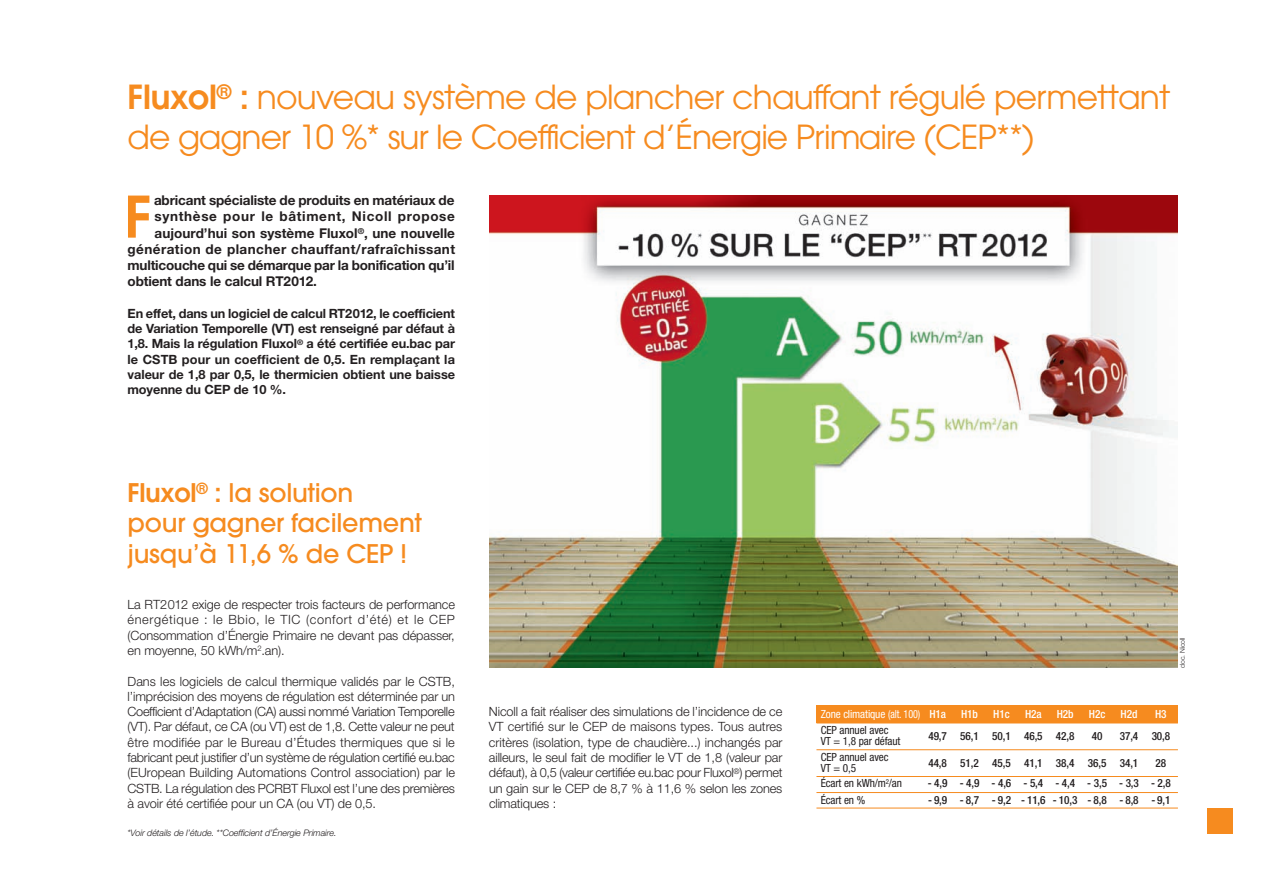
<style>
.page{position:relative;width:1263px;height:893px;background:#fff}
.page>*{position:absolute;margin:0;border:0;box-sizing:border-box;transform-origin:0 0}
.t1{font:600 56.85px "Avant Garde";color:#f68b1f}
.t2{font:33px/39.6px "Avant Garde";letter-spacing:-.025em;color:#f68b1f}
.t3{font:500 25.5px/30.6px "Avant Garde";letter-spacing:-.01em;color:#f68b1f}
.t4{font:700 13.5px "Helvetica Neue";letter-spacing:.005em;color:#231f20}
.t5{font:700 13.5px "Helvetica Neue";letter-spacing:-.015em;color:#231f20}
.t6{font:700 13.5px "Helvetica Neue";letter-spacing:.03em;color:#231f20}
.t7{font:700 13.5px "Helvetica Neue";letter-spacing:.05em;color:#231f20}
.t8{font:300 12.75px/15.3px "Helvetica Neue";letter-spacing:-.01em;color:#231f20;text-align:justify}
.t9{font:700 12.75px/15.3px "Helvetica Neue";letter-spacing:-.005em;color:#231f20;text-align:justify}
.t10{font:500 condensed 11.25px "Helvetica Neue";letter-spacing:-.01em;color:#231f20}
.t11{font:condensed 11.25px/11.2px "Helvetica Neue";letter-spacing:-.01em;color:#231f20}
.t12{font:condensed 11.25px "Helvetica Neue";letter-spacing:-.01em;color:#fff}
.t13{font:500 condensed 11.25px "Helvetica Neue";letter-spacing:-.01em;color:#fff}
.t14{font:italic 300 9px "Helvetica Neue";letter-spacing:-.01em;color:#231f20}
.t15{font:300 6.75px "Helvetica Neue";letter-spacing:-.01em;color:#231f20}
.s1{font-weight:600}
.s2{font-weight:500}
</style>
<div class="page">
<div style="left:816px;top:706px;width:362px;height:17px;background:#f68b1f"></div>
<div style="left:1208px;top:808px;width:25px;height:25px;background:#f68b1f"></div>
<img style="left:489px;top:196px;width:689px;height:472px">
<hr style="left:816px;top:705px;width:362px;height:1px;background:#f68b1f">
<hr style="left:816px;top:723px;width:362px;height:1px;background:#f68b1f">
<hr style="left:816px;top:749px;width:362px;height:1px;background:#f68b1f">
<hr style="left:816px;top:776px;width:362px;height:1px;background:#f68b1f">
<hr style="left:816px;top:792px;width:362px;height:1px;background:#f68b1f">
<hr style="left:816px;top:808px;width:362px;height:1px;background:#f68b1f">
<h2 class="t2" style="left:128px;top:81px;width:1044px"><span class="s1">Fluxol</span><sup>®</sup> <span class="s1">:</span> nouveau système de plancher chauffant régulé permettant de gagner 10 %* sur le Coefficient d’Énergie Primaire (CEP**)</h2>
<h1 class="t1" style="left:125px;top:196px;width:29px">F</h1>
<p class="t4" style="left:154px;top:196px;width:302px">abricant spécialiste de produits en matériaux de</p>
<p class="t7" style="left:155px;top:212px;width:302px">synthèse pour le bâtiment, Nicoll propose</p>
<p class="t4" style="left:155px;top:228px;width:302px">aujourd’hui son système Fluxol<sup>®</sup>, une nouvelle</p>
<p class="t6" style="left:128px;top:244px;width:329px">génération de plancher chauffant/rafraîchissant</p>
<p class="t5" style="left:128px;top:260px;width:329px">multicouche qui se démarque par la bonification qu’il</p>
<p class="t4" style="left:128px;top:277px;width:191px">obtient dans le calcul RT2012.</p>
<p class="t9" style="left:128px;top:307px;width:329px">En effet, dans un logiciel de calcul RT2012, le coefficient de Variation Temporelle (VT) est renseigné par défaut à 1,8. Mais la régulation Fluxol<sup>®</sup> a été certifiée eu.bac par le CSTB pour un coefficient de 0,5. En remplaçant la valeur de 1,8 par 0,5, le thermicien obtient une baisse moyenne du CEP de 10 %.</p>
<h3 class="t3" style="left:128px;top:479px;width:296px"><span class="s1">Fluxol</span><sup>®</sup> <span class="s1">:</span> la solution<br>pour gagner facilement jusqu’à 11,6 % de CEP !</h3>
<p class="t8" style="left:128px;top:598px;width:329px">La RT2012 exige de respecter trois facteurs de performance énergétique : le Bbio, le TIC (confort d’été) et le CEP (Consommation d’Énergie Primaire ne devant pas dépasser, en moyenne, 50 kWh/m<sup>2</sup>.an).</p>
<p class="t8" style="left:128px;top:674px;width:329px">Dans les logiciels de calcul thermique validés par le CSTB, l’imprécision des moyens de régulation est déterminée par un Coefficient d’Adaptation (CA) aussi nommé Variation Temporelle (VT). Par défaut, ce CA (ou VT) est de 1,8. Cette valeur ne peut être modifiée par le Bureau d’Études thermiques que si le fabricant peut justifier d’un système de régulation certifié eu.bac (EUropean Building Automations Control association) par le CSTB. La régulation des PCRBT Fluxol est l’une des premières à avoir été certifiée pour un CA (ou VT) de 0,5.</p>
<p class="t14" style="left:128px;top:829px;width:211px">*Voir détails de l’étude. **Coefficient d’Énergie Primaire.</p>
<p class="t8" style="left:489px;top:705px;width:295px">Nicoll a fait réaliser des simulations de l’incidence de ce VT certifié sur le CEP de maisons types. Tous autres critères (isolation, type de chaudière...) inchangés par ailleurs, le seul fait de modifier le VT de 1,8 (valeur par défaut), à 0,5 (valeur certifiée eu.bac pour Fluxol<sup>®</sup>) permet un gain sur le CEP de 8,7 % à 11,6 % selon les zones climatiques :</p>
<p class="t15" style="left:1180px;top:668px;width:32px;rotate:-90deg">doc. Nicoll</p>
<p class="t12" style="left:821px;top:710px;width:127px">Zone climatique (alt. 100) <span class="s2">H1a</span></p>
<p class="t13" style="left:961px;top:710px;width:18px">H1b</p>
<p class="t13" style="left:993px;top:710px;width:18px">H1c</p>
<p class="t13" style="left:1025px;top:710px;width:18px">H2a</p>
<p class="t13" style="left:1057px;top:710px;width:18px">H2b</p>
<p class="t13" style="left:1089px;top:710px;width:18px">H2c</p>
<p class="t13" style="left:1120px;top:710px;width:18px">H2d</p>
<p class="t13" style="left:1155px;top:710px;width:13px">H3</p>
<p class="t11" style="left:821px;top:725px;width:81px">CEP annuel avec<br>VT = 1,8 par défaut</p>
<p class="t10" style="left:928px;top:732px;width:148px">49,7 56,1 50,1 46,5 42,8</p>
<p class="t10" style="left:1092px;top:732px;width:12px">40</p>
<p class="t10" style="left:1120px;top:732px;width:52px">37,4 30,8</p>
<p class="t11" style="left:821px;top:752px;width:69px">CEP annuel avec<br>VT = 0,5</p>
<p class="t10" style="left:928px;top:758px;width:211px">44,8 51,2 45,5 41,1 38,4 36,5 34,1</p>
<p class="t10" style="left:1155px;top:758px;width:12px">28</p>
<p class="t11" style="left:821px;top:779px;width:83px">Écart en kWh/m<sup>2</sup>/an</p>
<p class="t10" style="left:928px;top:779px;width:245px">- 4,9 - 4,9 - 4,6 - 5,4 - 4,4 - 3,5 - 3,3 - 2,8</p>
<p class="t11" style="left:821px;top:795px;width:46px">Écart en %</p>
<p class="t10" style="left:928px;top:796px;width:244px">- 9,9 - 8,7 - 9,2 - 11,6 - 10,3 - 8,8 - 8,8 - 9,1</p>
</div>
